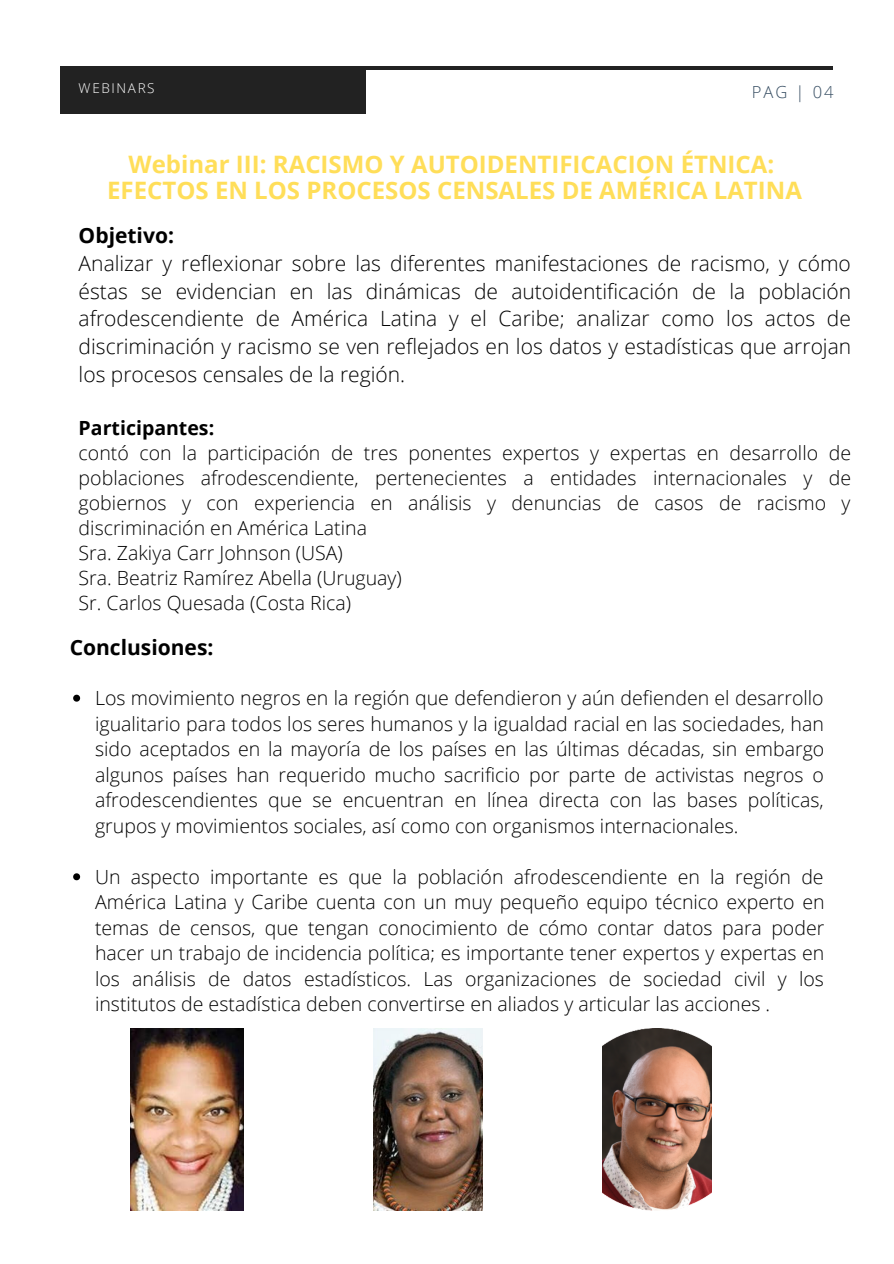
<style>
.page{position:relative;width:894px;height:1264px;background:#fff}
.page>*{position:absolute;margin:0;border:0;box-sizing:border-box;transform-origin:0 0}
.t1{font:700 24px/26.1px "Open Sans";color:#ffde59;text-align:center}
.t2{font:300 21px/27.9px "Open Sans";color:#000;text-align:justify}
.t3{font:700 21px "Open Sans";color:#000}
.t4{font:300 19.5px/25.5px "Open Sans";color:#000;text-align:justify}
.t5{font:700 19.5px "Open Sans";color:#000}
.t6{font:300 16.5px "Open Sans";color:#364d62}
.t7{font:300 13.5px "Open Sans";letter-spacing:.12em;color:#fff}
</style>
<div class="page">
<hr style="left:61px;top:66px;width:771px;height:4px;background:#222">
<div style="left:61px;top:66px;width:305px;height:48px;background:#222"></div>
<svg style="left:73px;top:694px;width:7px;height:7px"></svg>
<svg style="left:73px;top:873px;width:7px;height:7px"></svg>
<img style="left:131px;top:1028px;width:112px;height:182px">
<img style="left:373px;top:1028px;width:109px;height:182px">
<img style="left:602px;top:1028px;width:109px;height:182px">
<p class="t7" style="left:79px;top:79px;width:77px">WEBINARS</p>
<p class="t6" style="left:751px;top:80px;width:83px">PAG | 04</p>
<p class="t1" style="left:107px;top:150px;width:696px">Webinar III: RACISMO Y AUTOIDENTIFICACION ÉTNICA:<br>EFECTOS EN LOS PROCESOS CENSALES DE AMÉRICA LATINA</p>
<p class="t3" style="left:79px;top:220px;width:97px">Objetivo:</p>
<p class="t2" style="left:79px;top:248px;width:773px">Analizar y reflexionar sobre las diferentes manifestaciones de racismo, y cómo éstas se evidencian en las dinámicas de autoidentificación de la población afrodescendiente de América Latina y el Caribe; analizar como los actos de discriminación y racismo se ven reflejados en los datos y estadísticas que arrojan los procesos censales de la región.</p>
<p class="t5" style="left:79px;top:414px;width:137px">Participantes:</p>
<p class="t4" style="left:79px;top:440px;width:773px;line-height:25px;text-align:left">contó con la participación de tres ponentes expertos y expertas en desarrollo de poblaciones afrodescendiente, pertenecientes a entidades internacionales y de gobiernos y con experiencia en análisis y denuncias de casos de racismo y discriminación en América Latina<br>Sra. Zakiya Carr Johnson (USA)<br>Sra. Beatriz Ramírez Abella (Uruguay)<br>Sr. Carlos Quesada (Costa Rica)</p>
<p class="t3" style="left:70px;top:633px;width:145px">Conclusiones:</p>
<p class="t4" style="left:95px;top:684px;width:730px">Los movimiento negros en la región que defendieron y aún defienden el desarrollo igualitario para todos los seres humanos y la igualdad racial en las sociedades, han sido aceptados en la mayoría de los países en las últimas décadas, sin embargo algunos países han requerido mucho sacrificio por parte de activistas negros o afrodescendientes que se encuentran en línea directa con las bases políticas, grupos y movimientos sociales, así como con organismos internacionales.</p>
<p class="t4" style="left:95px;top:863px;width:730px">Un aspecto importante es que la población afrodescendiente en la región de América Latina y Caribe cuenta con un muy pequeño equipo técnico experto en temas de censos, que tengan conocimiento de cómo contar datos para poder hacer un trabajo de incidencia política; es importante tener expertos y expertas en los análisis de datos estadísticos. Las organizaciones de sociedad civil y los institutos de estadística deben convertirse en aliados y articular las acciones .</p>
</div>
